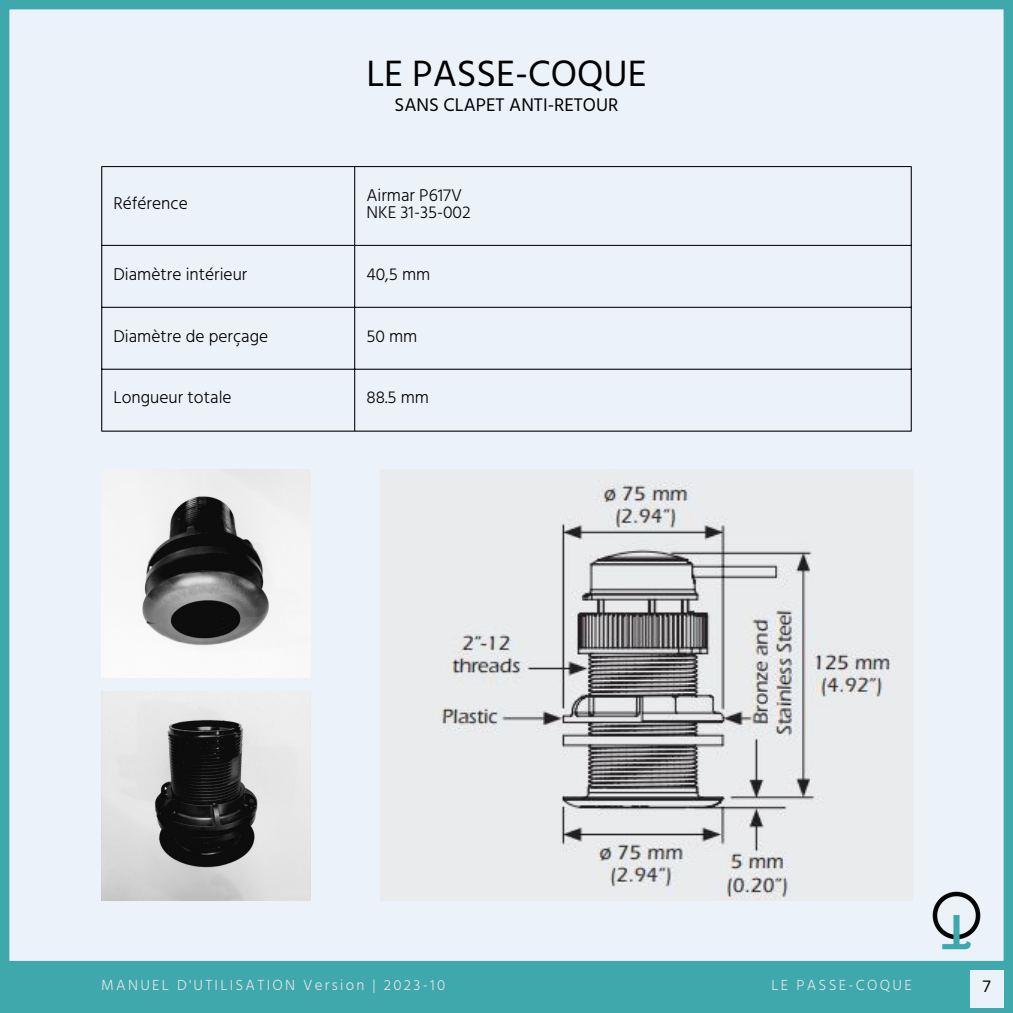
<style>
.page{position:relative;width:1013px;height:1013px;background:#fff}
.page>*{position:absolute;margin:0;border:0;box-sizing:border-box;transform-origin:0 0}
.t1{font:37.5px "Hind Jalandhar";color:#000}
.t2{font:18.75px "Hind Jalandhar";color:#000}
.t3{font:300 17.5px "Hind Jalandhar";color:#000}
.t4{font:17.5px "Hind Jalandhar";color:#000}
.t5{font:300 15px "Hind Jalandhar";letter-spacing:.15em;color:#e7e7e4}
</style>
<div class="page">
<div style="left:0;top:0;width:1012px;height:961px;background:#ecf2fa"></div>
<div style="left:0;top:961px;width:1012px;height:51px;background:#3ea8ac"></div>
<hr style="left:101px;top:167px;width:1px;height:263px;background:#000">
<hr style="left:354px;top:167px;width:1px;height:263px;background:#000">
<hr style="left:910px;top:167px;width:1px;height:263px;background:#000">
<hr style="left:101px;top:166px;width:810px;height:1px;background:#000">
<hr style="left:101px;top:245px;width:810px;height:1px;background:#000">
<hr style="left:101px;top:307px;width:810px;height:1px;background:#000">
<hr style="left:101px;top:369px;width:810px;height:1px;background:#000">
<hr style="left:101px;top:430px;width:810px;height:1px;background:#000">
<div style="left:969px;top:970px;width:34px;height:38px;background:#ecf2fa"></div>
<img style="left:926px;top:890px;width:60px;height:60px">
<img style="left:101px;top:469px;width:209px;height:208px">
<img style="left:101px;top:692px;width:209px;height:208px">
<img style="left:380px;top:469px;width:532px;height:431px">
<p class="t3" style="left:113px;top:193px;width:76px">Référence</p>
<p class="t1" style="left:366px;top:51px;width:282px">LE PASSE-COQUE</p>
<p class="t2" style="left:394px;top:93px;width:225px">SANS CLAPET ANTI-RETOUR</p>
<p class="t3" style="left:366px;top:184px;width:97px">Airmar P617V</p>
<p class="t3" style="left:366px;top:201px;width:106px">NKE 31-35-002</p>
<p class="t3" style="left:113px;top:263px;width:135px">Diamètre intérieur</p>
<p class="t3" style="left:366px;top:263px;width:65px">40,5 mm</p>
<p class="t3" style="left:113px;top:325px;width:156px">Diamètre de perçage</p>
<p class="t3" style="left:366px;top:325px;width:52px">50 mm</p>
<p class="t3" style="left:113px;top:387px;width:120px">Longueur totale</p>
<p class="t3" style="left:366px;top:387px;width:64px">88.5 mm</p>
<p class="t5" style="left:101px;top:976px;width:345px">MANUEL D'UTILISATION Version | 2023-10</p>
<p class="t5" style="left:771px;top:976px;width:142px">LE PASSE-COQUE</p>
<p class="t4" style="left:982px;top:975px;width:9px">7</p>
</div>
